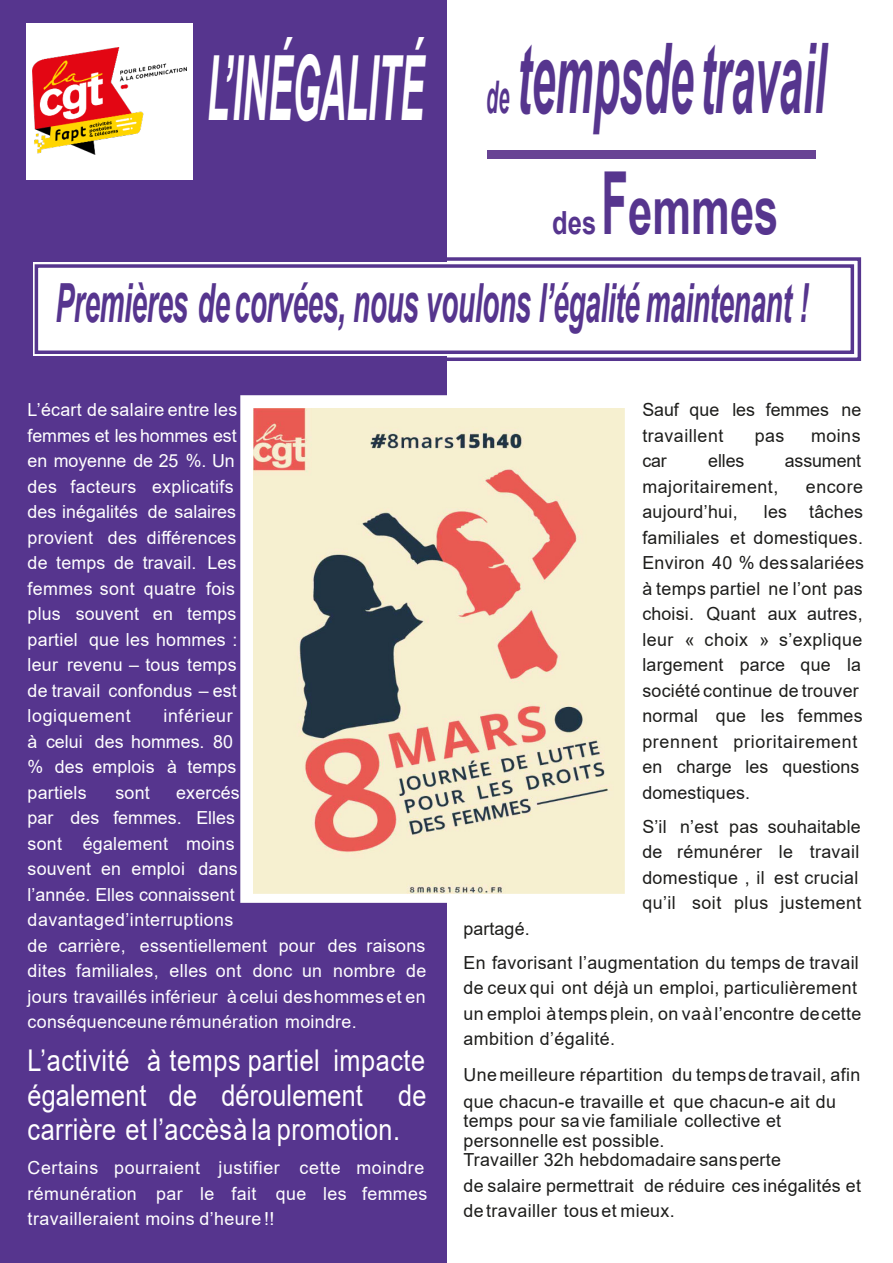
<style>
.page{position:relative;width:893px;height:1263px;background:#fff}
.page>*{position:absolute;margin:0;border:0;box-sizing:border-box;transform-origin:0 0}
.t1{font:italic 700 97.5px "Arial";color:#56358e;scale:.44 1}
.t2{font:700 65.25px "Arial";color:#56358e;scale:.67 1}
.t3{font:italic 700 54px "Arial";letter-spacing:-.015em;color:#56358e;scale:.52 1}
.t4{font:700 31.95px "Arial";color:#56358e;scale:.8 1}
.t5{font:30px/34.5px "Arial";letter-spacing:.02em;color:#fff;text-align:justify;scale:.84 1}
.t6{font:18px/25.5px "Arial";letter-spacing:.015em;color:#1d1d1b}
.t7{font:18px/25.5px "Arial";letter-spacing:.015em;color:#fff}
.t8{font:18px "Arial";letter-spacing:-.005em;color:#1d1d1b}
.s1{font-size:90px;color:#fff}
.s2{font-size:45px}
.s3{font-size:87px}
</style>
<div class="page">
<div style="left:0;top:0;width:446px;height:1263px;background:#56358e"></div>
<div style="left:33px;top:262px;width:823px;height:94px;background:#fff"></div>
<div style="left:28px;top:257px;width:833px;height:104px;border:3px solid #56358e"></div>
<div style="left:35px;top:264px;width:819px;height:90px;border:3px solid #56358e"></div>
<div style="left:488px;top:150px;width:328px;height:9px;background:#684394"></div>
<img style="left:253px;top:408px;width:371px;height:485px">
<div style="left:240px;top:395px;width:394px;height:508px;border:9px solid #fff"></div>
<div style="left:26px;top:23px;width:166px;height:157px;background:#fff"></div>
<img style="left:32px;top:48px;width:154px;height:107px">
<h1 class="t1" style="left:207px;top:42px;width:1409px"><span class="s1">L’INÉGALITÉ</span> <span class="s2">de</span> tempsde travail</h1>
<h3 class="t4" style="left:552px;top:211px;width:57px">des</h3>
<h2 class="t2" style="left:601px;top:187px;width:266px"><span class="s3">F</span>emmes</h2>
<h3 class="t3" style="left:56px;top:282px;width:1450px">Premières de corvées, nous voulons l’égalité maintenant !</h3>
<p class="t7" style="left:28px;top:399px;width:211px">L’écart de salaire entre les femmes et les hommes est en moyenne de 25 %. Un des facteurs explicatifs des inégalités de salaires provient des différences de temps de travail. Les femmes sont quatre fois plus souvent en temps partiel que les hommes : leur revenu – tous temps de travail confondus – est logiquement</p>
<p class="t7" style="left:28px;top:705px;width:210px;text-indent:136px">inférieur à celui des hommes. 80 % des emplois à temps partiels</p>
<p class="t7" style="left:28px;top:781px;width:400px;text-indent:148px">exercés<br>par des femmes. Elles<br>sont également moins<br>souvent en emploi dans<br>l’année. Elles connaissent davantaged’interruptions<br>de carrière, essentiellement pour des raisons dites familiales, elles ont donc un nombre de jours travaillés inférieur à celui deshommes et en conséquenceune rémunération moindre.</p>
<h3 class="t5" style="left:28px;top:1046px;width:476px">L’activité à temps partiel impacte également de déroulement de carrière et l’accèsà la promotion.</h3>
<p class="t7" style="left:28px;top:1157px;width:401px">Certains pourraient justifier cette moindre rémunération par le fait que les femmes travailleraient moins d’heure !!</p>
<p class="t7" style="left:115px;top:781px;width:36px">sont</p>
<p class="t6" style="left:642px;top:399px;width:220px">Sauf que les femmes ne travaillent</p>
<p class="t6" style="left:755px;top:424px;width:31px">pas</p>
<p class="t6" style="left:811px;top:424px;width:51px">moins</p>
<p class="t6" style="left:642px;top:450px;width:26px">car</p>
<p class="t6" style="left:708px;top:450px;width:38px">elles</p>
<p class="t8" style="left:785px;top:454px;width:78px">assument</p>
<p class="t6" style="left:642px;top:475px;width:138px">majoritairement,</p>
<p class="t6" style="left:806px;top:475px;width:59px">encore</p>
<p class="t6" style="left:642px;top:501px;width:97px">aujourd’hui,</p>
<p class="t6" style="left:642px;top:501px;width:223px;text-indent:121px">les tâches familiales et domestiques.<br>Environ 40 % dessalariées à temps partiel ne l’ont pas choisi. Quant aux autres, leur « choix » s’explique largement parce que la société continue de trouver normal que les femmes prennent prioritairement en charge les questions domestiques.</p>
<p class="t6" style="left:642px;top:815px;width:221px">S’il n’est pas souhaitable de rémunérer le travail domestique , il est crucial qu’il soit plus justement</p>
<p class="t6" style="left:463px;top:913px;width:397px;line-height:34px">partagé.<br>En favorisant l’augmentation du temps de travail</p>
<p class="t6" style="left:463px;top:977px;width:399px">de ceux qui ont déjà un emploi, particulièrement un emploi àtempsplein, on vaàl’encontre decette ambition d’égalité.</p>
<p class="t6" style="left:463px;top:1063px;width:398px;line-height:27px">Unemeilleure répartition du tempsdetravail, afin que chacun-e travaille et que chacun-e ait du</p>
<p class="t6" style="left:463px;top:1113px;width:319px;line-height:19.5px">temps pour savie familiale collective et personnelle est possible.<br>Travailler 32h hebdomadaire sansperte</p>
<p class="t6" style="left:463px;top:1174px;width:399px">de salaire permettrait de réduire ces inégalités et de travailler tous et mieux.</p>
</div>
